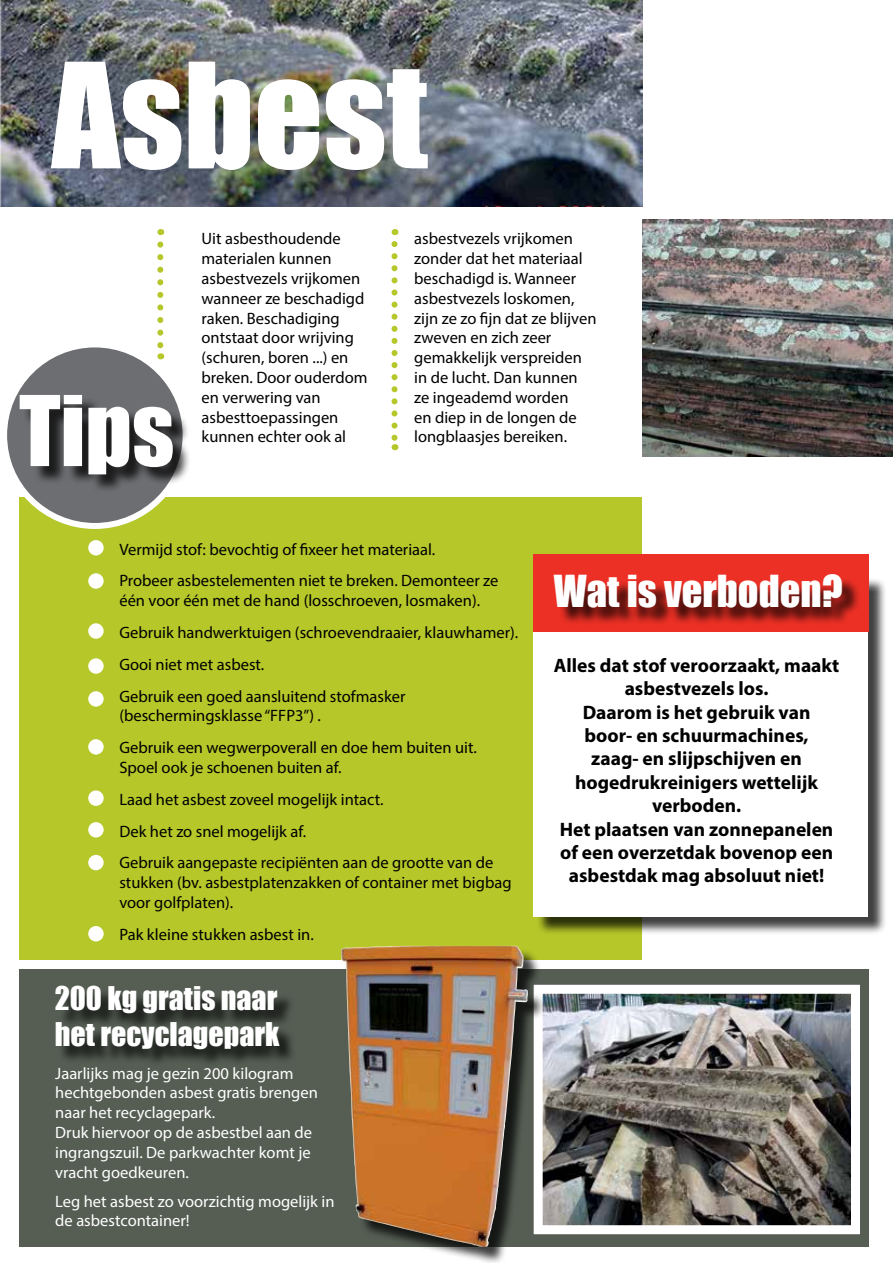
<style>
.page{position:relative;width:893px;height:1263px;background:#fff}
.page>*{position:absolute;margin:0;border:0;box-sizing:border-box;transform-origin:0 0}
.t1{font:135px "Impact";color:#fff}
.t2{font:90px "Impact";color:#fff}
.t3{font:40.5px "Impact";color:#fff}
.t4{font:30px/36px "Impact";color:#fff}
.t5{font:700 19.5px/23.4px "Myriad Pro";color:#000;text-align:center}
.t6{font:16.5px/19.8px "Myriad Pro";color:#000}
.t7{font:16.5px/19.8px "Myriad Pro";color:#fff}
</style>
<div class="page">
<div style="left:19px;top:498px;width:623px;height:462px;background:#b5c729"></div>
<div style="left:536px;top:577px;width:351px;height:358px;background:#000;opacity:.75"></div>
<div style="left:534px;top:575px;width:334px;height:341px;background:#fff"></div>
<div style="left:4px;top:344px;width:182px;height:182px;background:#6d6e71;border-radius:50%"></div>
<div style="left:1px;top:341px;width:188px;height:188px;border:6px solid #fff;border-radius:50%"></div>
<div style="left:534px;top:554px;width:335px;height:77px;background:#ec3025"></div>
<div style="left:19px;top:969px;width:850px;height:278px;background:#565e54"></div>
<img style="left:0;top:0;width:642px;height:206px">
<div style="left:22px;top:397px;width:170px;height:96px;background:#000;opacity:.75"></div>
<img style="left:642px;top:219px;width:251px;height:238px">
<div style="left:58px;top:988px;width:240px;height:80px;background:#000;opacity:.75"></div>
<img style="left:546px;top:995px;width:304px;height:229px">
<div style="left:534px;top:985px;width:326px;height:249px;border:9px solid #fff"></div>
<div style="left:344px;top:948px;width:202px;height:315px;background:#000;opacity:.75"></div>
<img style="left:341px;top:946px;width:139px;height:300px">
<div style="left:557px;top:577px;width:304px;height:49px;background:#000;opacity:.75"></div>
<div style="left:88px;top:540px;width:16px;height:15px;background:#fff;border-radius:50%"></div>
<div style="left:88px;top:573px;width:16px;height:16px;background:#fff;border-radius:50%"></div>
<div style="left:88px;top:623px;width:16px;height:16px;background:#fff;border-radius:50%"></div>
<div style="left:88px;top:658px;width:16px;height:16px;background:#fff;border-radius:50%"></div>
<div style="left:88px;top:691px;width:16px;height:16px;background:#fff;border-radius:50%"></div>
<div style="left:88px;top:739px;width:16px;height:15px;background:#fff;border-radius:50%"></div>
<div style="left:88px;top:790px;width:16px;height:16px;background:#fff;border-radius:50%"></div>
<div style="left:88px;top:822px;width:16px;height:15px;background:#fff;border-radius:50%"></div>
<div style="left:88px;top:855px;width:16px;height:15px;background:#fff;border-radius:50%"></div>
<div style="left:88px;top:926px;width:16px;height:15px;background:#fff;border-radius:50%"></div>
<svg style="left:391px;top:244px;width:6px;height:206px"></svg>
<svg style="left:157px;top:244px;width:6px;height:115px"></svg>
<h1 class="t1" style="left:52px;top:11px;width:378px">Asbest</h1>
<h2 class="t2" style="left:19px;top:361px;width:157px">Tips</h2>
<p class="t6" style="left:202px;top:229px;width:168px">Uit asbesthoudende materialen kunnen asbestvezels vrijkomen wanneer ze beschadigd raken. Beschadiging ontstaat door wrijving (schuren, boren ...) en breken. Door ouderdom en verwering van asbesttoepassingen kunnen echter ook al</p>
<p class="t6" style="left:414px;top:229px;width:184px">asbestvezels vrijkomen zonder dat het materiaal beschadigd is. Wanneer asbestvezels loskomen, zijn ze zo fijn dat ze blijven zweven en zich zeer gemakkelijk verspreiden in de lucht. Dan kunnen ze ingeademd worden<br>en diep in de longen de longblaasjes bereiken.</p>
<p class="t6" style="left:119px;top:533px;width:381px;line-height:31.8px">Vermijd stof: bevochtig of fixeer het materiaal.<br>Probeer asbestelementen niet te breken. Demonteer ze</p>
<p class="t6" style="left:119px;top:584px;width:400px;line-height:31.8px">één voor één met de hand (losschroeven, losmaken).<br>Gebruik handwerktuigen (schroevendraaier, klauwhamer).<br>Gooi niet met asbest.<br>Gebruik een goed aansluitend stofmasker</p>
<p class="t6" style="left:119px;top:700px;width:359px;line-height:31.8px">(beschermingsklasse “FFP3”) .<br>Gebruik een wegwerpoverall en doe hem buiten uit.</p>
<p class="t6" style="left:119px;top:751px;width:375px;line-height:31.8px">Spoel ook je schoenen buiten af.<br>Laad het asbest zoveel mogelijk intact.<br>Dek het zo snel mogelijk af.<br>Gebruik aangepaste recipiënten aan de grootte van de</p>
<p class="t6" style="left:119px;top:872px;width:394px">stukken (bv. asbestplatenzakken of container met bigbag voor golfplaten).</p>
<p class="t6" style="left:119px;top:924px;width:196px">Pak kleine stukken asbest in.</p>
<h3 class="t4" style="left:55px;top:979px;width:226px">200 kg gratis naar het recyclagepark</h3>
<p class="t7" style="left:55px;top:1063px;width:264px">Jaarlijks mag je gezin 200 kilogram hechtgebonden asbest gratis brengen naar het recyclagepark.<br>Druk hiervoor op de asbestbel aan de ingrangszuil. De parkwachter komt je vracht goedkeuren.</p>
<p class="t7" style="left:55px;top:1191px;width:281px">Leg het asbest zo voorzichtig mogelijk in de asbestcontainer!</p>
<h3 class="t3" style="left:554px;top:560px;width:291px">Wat is verboden?</h3>
<p class="t5" style="left:554px;top:653px;width:287px">Alles dat stof veroorzaakt, maakt asbestvezels los.<br>Daarom is het gebruik van<br>boor- en schuurmachines,<br>zaag- en slijpschijven en hogedrukreinigers wettelijk verboden.<br>Het plaatsen van zonnepanelen of een overzetdak bovenop een asbestdak mag absoluut niet!</p>
</div>
